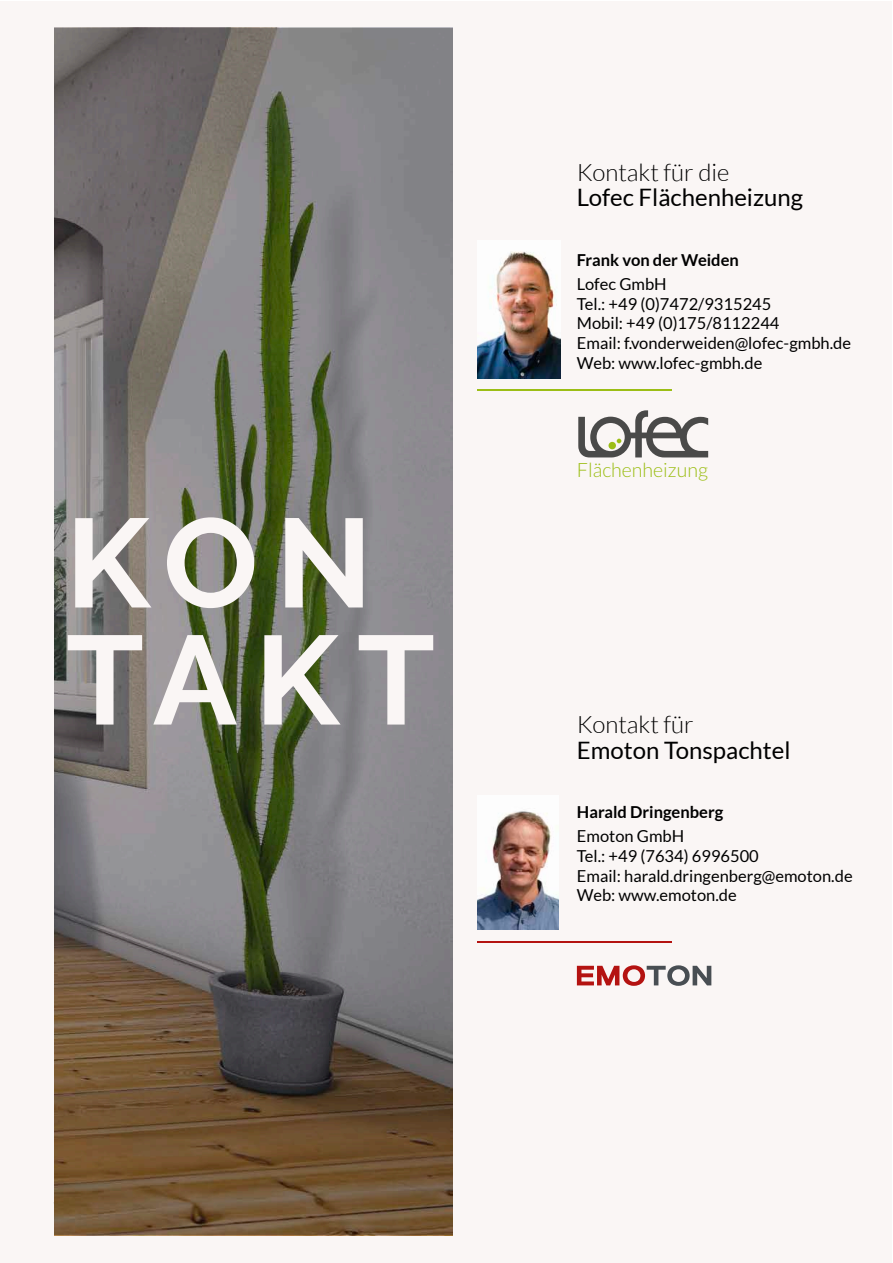
<style>
.page{position:relative;width:893px;height:1263px;background:#fff}
.page>*{position:absolute;margin:0;border:0;box-sizing:border-box;transform-origin:0 0}
.t1{font:700 126px/117px "Raleway";letter-spacing:.14em;color:#faf6f5}
.t2{font:24px "Lato";color:#000}
.t3{font:300 24px "Lato";color:#000}
.t4{font:300 19.65px "Lato";color:#9cbe16}
.t5{font:16.5px/19.8px "Lato";color:#000}
.t6{font:700 16.5px "Lato";color:#000}
</style>
<div class="page">
<div style="left:1px;top:2px;width:891px;height:1261px;background:#faf6f5"></div>
<svg style="left:54px;top:28px;width:398px;height:1206px;background:#767168"></svg>
<svg style="left:577px;top:965px;width:134px;height:21px"></svg>
<svg style="left:578px;top:410px;width:130px;height:47px"></svg>
<img style="left:477px;top:252px;width:83px;height:127px">
<img style="left:477px;top:811px;width:81px;height:118px">
<hr style="left:477px;top:941px;width:195px;height:2px;background:#b41311">
<hr style="left:477px;top:389px;width:195px;height:2px;background:#9cbe16">
<h1 class="t1" style="left:66px;top:505px;width:371px">KON<br>TAKT</h1>
<h2 class="t3" style="left:577px;top:159px;width:154px">Kontakt für die</h2>
<h2 class="t2" style="left:577px;top:184px;width:228px">Lofec Flächenheizung</h2>
<p class="t6" style="left:577px;top:250px;width:163px">Frank von der Weiden</p>
<p class="t5" style="left:577px;top:274px;width:276px">Lofec GmbH<br>Tel.: +49 (0)7472/9315245<br>Mobil: +49 (0)175/8112244<br>Email: f.vonderweiden@lofec-gmbh.de<br>Web: www.lofec-gmbh.de</p>
<p class="t4" style="left:577px;top:459px;width:133px">Flächenheizung</p>
<h2 class="t3" style="left:577px;top:712px;width:118px">Kontakt für</h2>
<h2 class="t2" style="left:577px;top:736px;width:215px">Emoton Tonspachtel</h2>
<p class="t6" style="left:577px;top:802px;width:148px">Harald Dringenberg</p>
<p class="t5" style="left:577px;top:826px;width:277px">Emoton GmbH<br>Tel.: +49 (7634) 6996500<br>Email: harald.dringenberg@emoton.de<br>Web: www.emoton.de</p>
</div>
